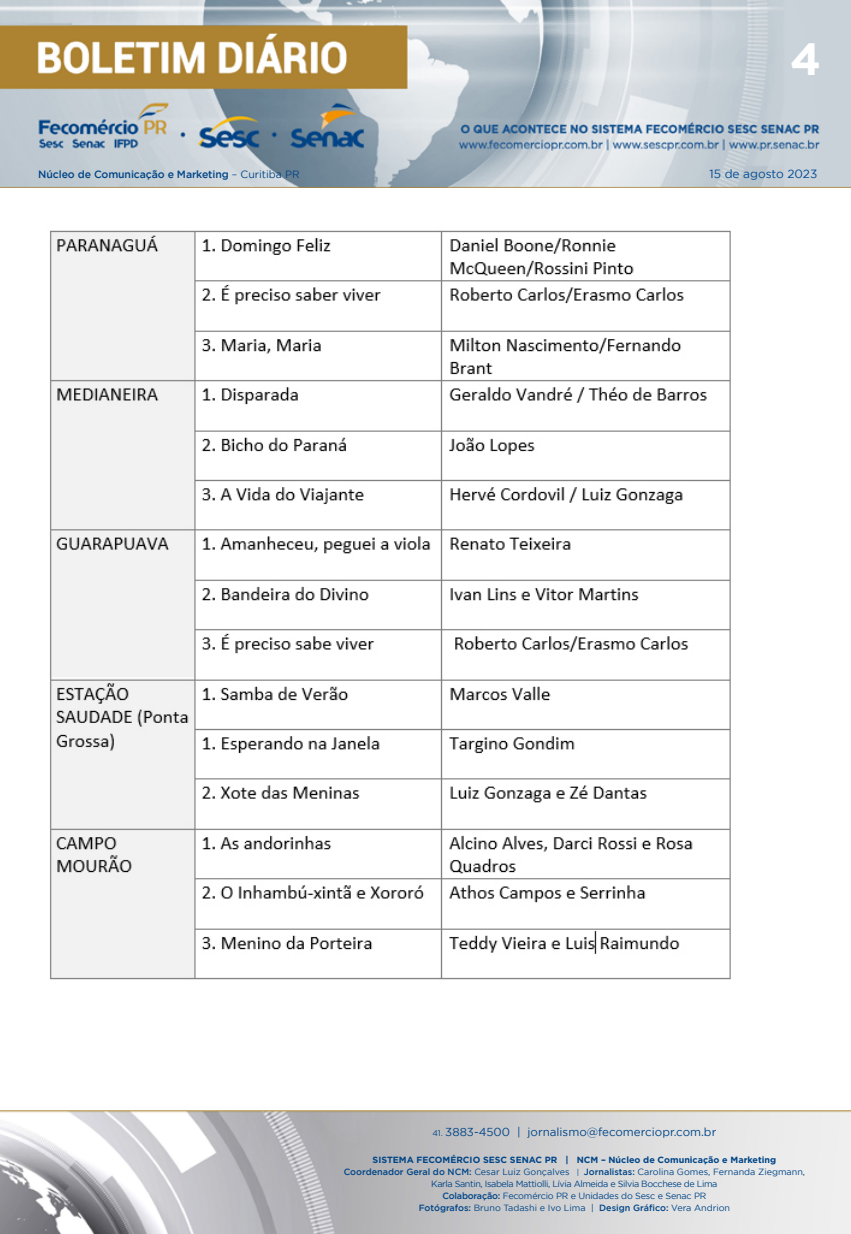
<style>
.page{position:relative;width:851px;height:1234px;background:#fff}
.page>*{position:absolute;margin:0;border:0;box-sizing:border-box;transform-origin:0 0}
.t1{font:700 45px "Gotham";color:#fff}
.t2{font:11.85px "Gotham";color:#004a93}
.t3{font:11.55px "Gotham";color:#004587}
.t4{font:500 10.5px "Gotham";letter-spacing:-.01em;color:#004587}
.t5{font:9px/12px "Gotham";letter-spacing:-.02em;color:#004587;text-align:center}
.s1{font-weight:400}
.s2{font-size:8.25px}
.s3{font-weight:700}
.s4{font-weight:500}
.s5{font-size:7.65px}
</style>
<div class="page">
<img style="left:0;top:0;width:850px;height:188px">
<img style="left:0;top:1110px;width:850px;height:123px">
<img style="left:50px;top:230px;width:681px;height:750px">
<h1 class="t1" style="left:790px;top:33px;width:33px">4</h1>
<p class="t4" style="left:38px;top:168px;width:263px">Núcleo de Comunicação e Marketing <span class="s1">– Curitiba PR</span></p>
<h2 class="t2" style="left:709px;top:168px;width:109px">15 de agosto 2023</h2>
<p class="t3" style="left:432px;top:1125px;width:285px"><span class="s2">41.</span> 3883-4500 | jornalismo@fecomerciopr.com.br</p>
<p class="t5" style="left:343px;top:1153px;width:463px"><span class="s3">SISTEMA FECOMÉRCIO SESC SENAC PR | NCM – Núcleo de Comunicação e Marketing </span><span class="s4">Coordenador Geral do NCM:</span> Cesar Luiz Gonçalves <span class="s5">|</span> <span class="s4">Jornalistas:</span> Carolina Gomes, Fernanda Ziegmann, Karla Santin, Isabela Mattiolli, Lívia Almeida e Silvia Bocchese de Lima<br><span class="s4">Colaboração:</span> Fecomércio PR e Unidades do Sesc e Senac PR<br><span class="s4">Fotógrafos:</span> Bruno Tadashi e Ivo Lima | <span class="s4">Design Gráfico:</span> Vera Andrion</p>
</div>
